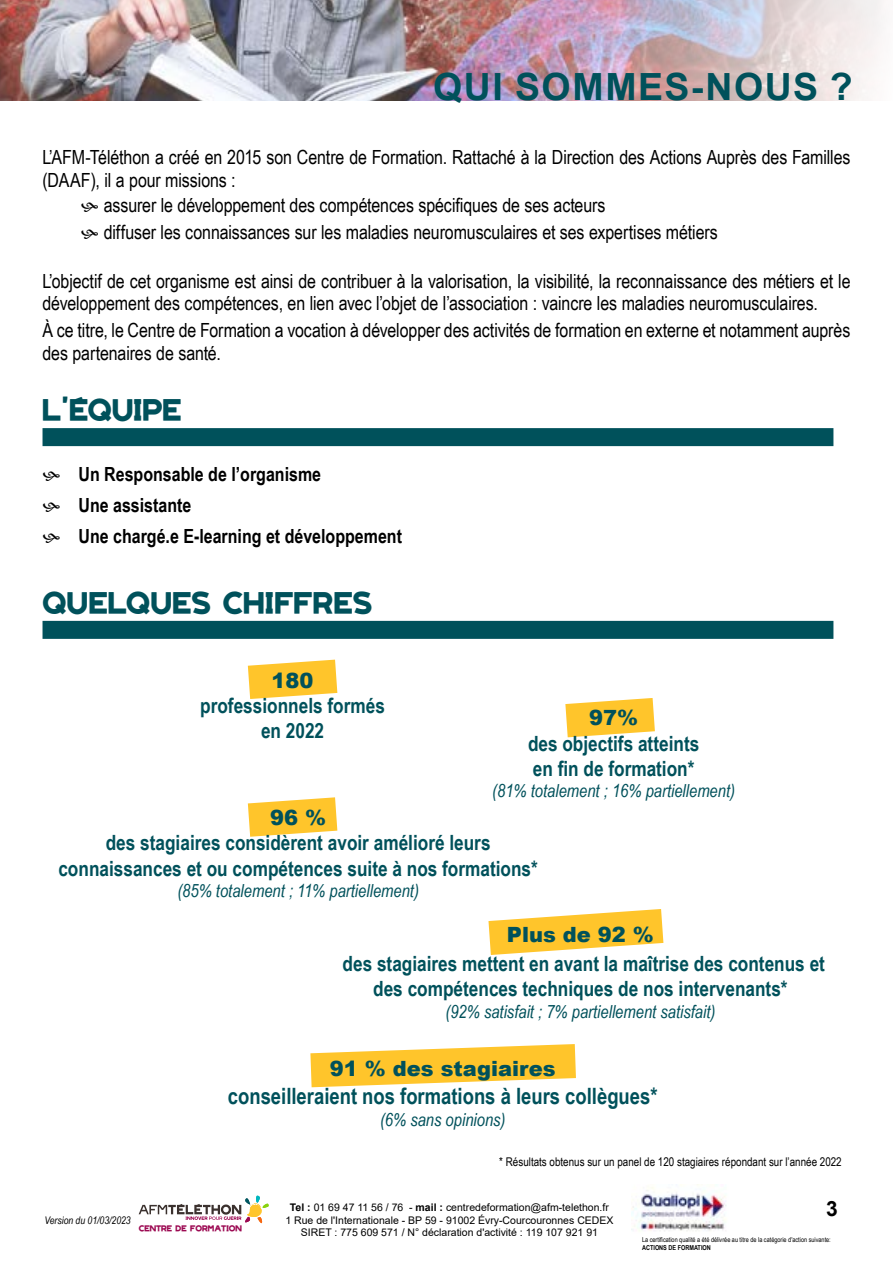
<style>
.page{position:relative;width:893px;height:1263px;background:#fff}
.page>*{position:absolute;margin:0;border:0;box-sizing:border-box;transform-origin:0 0}
.t1{font:700 37.5px "Arial";letter-spacing:.04em;color:#00515b}
.t2{font:700 24px "AFM Telethon";letter-spacing:.015em;color:#00515b}
.t3{font:700 22.5px "Arial Narrow";color:#00515b}
.t4{font:700 21px/25.2px "Arial Narrow";color:#00515b;text-align:center}
.t5{font:900 21px "Arial";color:#00515b}
.t6{font:700 21px "Arial";color:#000}
.t7{font:19.5px/22.5px "Arial Narrow";letter-spacing:-.005em;color:#000}
.t8{font:700 19.5px/31.2px "Arial Narrow";color:#000}
.t9{font:italic 18px "Arial Narrow";color:#00515b}
.t10{font:12px "Arial Narrow";color:#000}
.t11{font:10.5px/12.6px "Arial";color:#000;text-align:center}
.t12{font:italic 10.5px "Arial Narrow";color:#000}
.t13{font:6.75px "Arial Narrow";color:#000}
.t14{font:700 6.75px "Arial Narrow";color:#000}
.t15{font:700 6.75px "AFM Telethon";color:#9c0952}
.s1{font-weight:700}
</style>
<div class="page">
<svg style="left:139px;top:1195px;width:130px;height:29px"></svg>
<img style="left:631px;top:1184px;width:96px;height:47px">
<svg style="left:248px;top:660px;width:89px;height:39px;background:#ffce4c"></svg>
<svg style="left:248px;top:797px;width:89px;height:40px"></svg>
<img style="left:0;top:0;width:884px;height:100px">
<div style="left:43px;top:428px;width:790px;height:18px;background:#00515b"></div>
<div style="left:43px;top:621px;width:790px;height:18px;background:#00515b"></div>
<svg style="left:565px;top:698px;width:90px;height:39px;background:#ffce4e"></svg>
<svg style="left:488px;top:909px;width:175px;height:46px"></svg>
<svg style="left:310px;top:1044px;width:266px;height:43px"></svg>
<h1 class="t1" style="left:433px;top:60px;width:421px">QUI SOMMES-NOUS ?</h1>
<p class="t7" style="left:43px;top:145px;width:809px">L’AFM-Téléthon a créé en 2015 son Centre de Formation. Rattaché à la Direction des Actions Auprès des Familles (DAAF), il a pour missions :</p>
<p class="t7" style="left:104px;top:191px;width:615px;line-height:26.7px">assurer le développement des compétences spécifiques de ses acteurs<br>diffuser les connaissances sur les maladies neuromusculaires et ses expertises métiers</p>
<p class="t7" style="left:43px;top:269px;width:809px">L’objectif de cet organisme est ainsi de contribuer à la valorisation, la visibilité, la reconnaissance des métiers et le développement des compétences, en lien avec l’objet de l’association : vaincre les maladies neuromusculaires.</p>
<p class="t7" style="left:43px;top:318px;width:809px">À ce titre, le Centre de Formation a vocation à développer des activités de formation en externe et notamment auprès des partenaires de santé.</p>
<p class="t2" style="left:43px;top:401px;width:141px">L’ÉQUIPE</p>
<p class="t8" style="left:79px;top:457px;width:325px">Un Responsable de l’organisme<br>Une assistante<br>Une chargé.e E-learning et développement</p>
<p class="t2" style="left:43px;top:594px;width:331px">QUELQUES CHIFFRES</p>
<p class="t5" style="left:272px;top:665px;width:44px">180</p>
<p class="t4" style="left:200px;top:692px;width:186px">professionnels formés en 2022</p>
<p class="t5" style="left:589px;top:703px;width:51px">97%</p>
<p class="t4" style="left:528px;top:729px;width:173px;text-align:left">des objectifs atteints en fin de formation*</p>
<p class="t9" style="left:492px;top:778px;width:244px">(81% totalement ; 16% partiellement)</p>
<p class="t5" style="left:270px;top:802px;width:58px">96 %</p>
<p class="t4" style="left:58px;top:829px;width:481px">des stagiaires considèrent avoir amélioré leurs connaissances et ou compétences suite à nos formations*</p>
<p class="t9" style="left:177px;top:878px;width:243px">(85% totalement ; 11% partiellement)</p>
<p class="t5" style="left:507px;top:919px;width:148px">Plus de 92 %</p>
<p class="t4" style="left:343px;top:950px;width:484px">des stagiaires mettent en avant la maîtrise des contenus et des compétences techniques de nos intervenants*</p>
<p class="t9" style="left:445px;top:999px;width:271px">(92% satisfait ; 7% partiellement satisfait)</p>
<p class="t5" style="left:330px;top:1053px;width:227px">91 % des stagiaires</p>
<p class="t3" style="left:228px;top:1079px;width:431px">conseilleraient nos formations à leurs collègues*</p>
<p class="t9" style="left:380px;top:1107px;width:127px">(6% sans opinions)</p>
<p class="t10" style="left:499px;top:1153px;width:344px">* Résultats obtenus sur un panel de 120 stagiaires répondant sur l’année 2022</p>
<p class="t12" style="left:45px;top:1213px;width:88px">Version du 01/03/2023</p>
<p class="t15" style="left:139px;top:1226px;width:105px">CENTRE DE FORMATION</p>
<p class="t11" style="left:285px;top:1201px;width:330px"><span class="s1">Tel :</span> 01 69 47 11 56 / 76 - <span class="s1">mail :</span> centredeformation@afm-telethon.fr<br>1 Rue de l'Internationale - BP 59 - 91002 Évry-Courcouronnes CEDEX<br>SIRET : 775 609 571 / N° déclaration d'activité : 119 107 921 91</p>
<p class="t6" style="left:826px;top:1193px;width:13px">3</p>
<p class="t13" style="left:642px;top:1234px;width:190px">La certification qualité a été délivrée au titre de la catégorie d'action suivante:</p>
<p class="t14" style="left:642px;top:1242px;width:70px">ACTIONS DE FORMATION</p>
</div>
